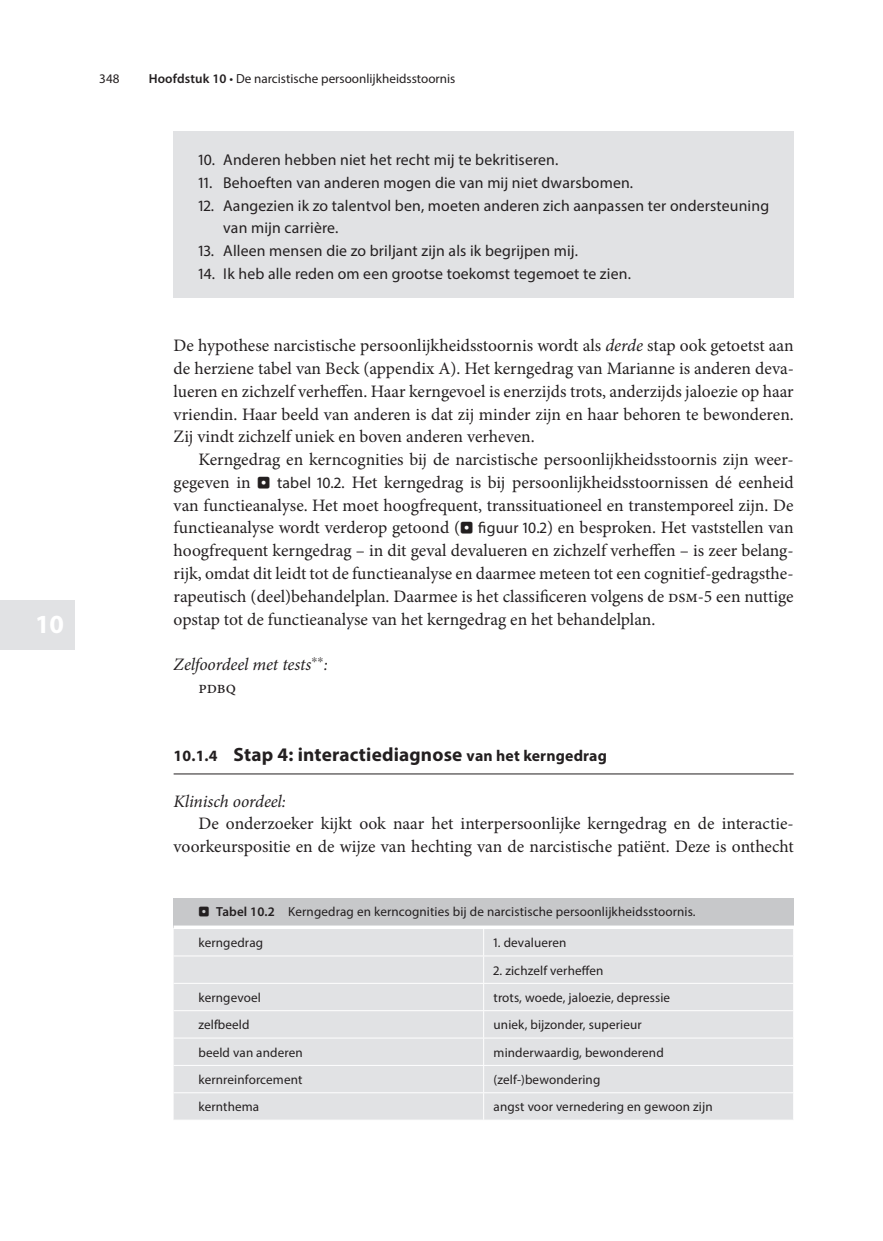
<style>
.page{position:relative;width:883px;height:1241px;background:#fff}
.page>*{position:absolute;margin:0;border:0;box-sizing:border-box;transform-origin:0 0}
.t1{font:700 26.25px "Myriad Pro";color:#fff}
.t2{font:700 19.25px "Myriad Pro";letter-spacing:.01em;color:#231f20}
.t3{font:17.5px/22.8px "Minion Pro";color:#231f20;text-align:justify}
.t4{font:italic 17.5px/22.8px "Minion Pro";letter-spacing:-.01em;color:#231f20}
.t5{font:15.75px/22.8px "Myriad Pro";letter-spacing:.01em;color:#231f20}
.t6{font:13.12px "Myriad Pro";letter-spacing:.01em;color:#231f20}
.s1{font-weight:600}
.s2{font-style:italic}
.s3{font-family:"Blik Buttons";font-size:15.75px}
.s4{font-family:"Myriad Pro";font-size:15.75px}
.s5{font-style:normal}
.s6{font-size:15.75px}
.s7{font-family:"Blik Buttons"}
</style>
<div class="page">
<div style="left:174px;top:131px;width:620px;height:167px;background:#e1e2e4"></div>
<hr style="left:174px;top:773px;width:620px;height:1px;background:#231f20">
<div style="left:0;top:600px;width:74px;height:50px;background:#e1e2e4"></div>
<div style="left:174px;top:897px;width:620px;height:30px;background:#c7c8ca"></div>
<div style="left:174px;top:929px;width:619px;height:190px;background:#e1e2e4"></div>
<hr style="left:174px;top:955px;width:620px;height:1px;background:#fff">
<hr style="left:174px;top:982px;width:620px;height:1px;background:#fff">
<hr style="left:174px;top:1010px;width:620px;height:1px;background:#fff">
<hr style="left:174px;top:1037px;width:620px;height:1px;background:#fff">
<hr style="left:174px;top:1064px;width:620px;height:1px;background:#fff">
<hr style="left:174px;top:1092px;width:620px;height:1px;background:#fff">
<svg style="left:483px;top:929px;width:1px;height:190px"></svg>
<hr style="left:174px;top:925px;width:620px;height:3px;background:#fff">
<h1 class="t1" style="left:35px;top:613px;width:31px">10</h1>
<p class="t6" style="left:99px;top:74px;width:22px">348</p>
<p class="t6" style="left:149px;top:74px;width:308px"><span class="s1">Hoofdstuk 10</span> • De narcistische persoonlijkheidsstoornis</p>
<p class="t5" style="left:198px;top:150px;width:361px">10. Anderen hebben niet het recht mij te bekritiseren.</p>
<p class="t5" style="left:198px;top:172px;width:436px">11. Behoeften van anderen mogen die van mij niet dwarsbomen.</p>
<p class="t5" style="left:223px;top:195px;width:547px;text-indent:-25px">12. Aangezien ik zo talentvol ben, moeten anderen zich aanpassen ter ondersteuning van mijn carrière.</p>
<p class="t5" style="left:198px;top:241px;width:381px">13. Alleen mensen die zo briljant zijn als ik begrijpen mij.</p>
<p class="t5" style="left:198px;top:263px;width:434px">14. Ik heb alle reden om een grootse toekomst tegemoet te zien.</p>
<p class="t3" style="left:174px;top:336px;width:622px">De hypothese narcistische persoonlijkheidsstoornis wordt als <span class="s2">derde</span> stap ook getoetst aan de herziene tabel van Beck (appendix A). Het kerngedrag van Marianne is anderen deva&shy;lueren en zichzelf verheffen. Haar kerngevoel is enerzijds trots, anderzijds jaloezie op haar vriendin. Haar beeld van anderen is dat zij minder zijn en haar behoren te bewonderen.<br>Zij vindt zichzelf uniek en boven anderen verheven.</p>
<p class="t3" style="left:174px;top:449px;width:622px;text-indent:25px">Kerngedrag en kerncognities bij de narcistische persoonlijkheidsstoornis zijn weer&shy;gegeven in <span class="s3">.</span> <span class="s4">tabel 10.2</span> . Het kerngedrag is bij persoonlijkheidsstoornissen dé eenheid van functieanalyse. Het moet hoogfrequent, transsituationeel en transtemporeel zijn. De functieanalyse wordt verderop getoond ( <span class="s3">.</span> <span class="s4">figuur 10.2</span>) en besproken. Het vaststellen van hoogfrequent kerngedrag – in dit geval devalueren en zichzelf verheffen – is zeer belang&shy;rijk, omdat dit leidt tot de functieanalyse en daarmee meteen tot een cognitief-gedragsthe&shy;rapeutisch (deel)behandelplan. Daarmee is het classificeren volgens de dsm -5 een nuttige opstap tot de functieanalyse van het kerngedrag en het behandelplan.</p>
<p class="t4" style="left:198px;top:654px;width:131px;text-indent:-25px">Zelfoordeel met tests∗∗: <span class="s5">pdbq</span></p>
<p class="t2" style="left:174px;top:747px;width:435px"><span class="s6">10.1.4</span> Stap 4: interactiediagnose <span class="s6">van het kerngedrag</span></p>
<p class="t4" style="left:174px;top:790px;width:114px">Klinisch oordeel:</p>
<p class="t3" style="left:174px;top:813px;width:622px;text-align:right">De onderzoeker kijkt ook naar het interpersoonlijke kerngedrag en de interactie&shy;voorkeurspositie en de wijze van hechting van de narcistische patiënt. Deze is onthecht</p>
<p class="t6" style="left:198px;top:906px;width:499px"><span class="s7">.</span> <span class="s1">Tabel 10.2</span> Kerngedrag en kerncognities bij de narcistische persoonlijkheidsstoornis.</p>
<p class="t6" style="left:198px;top:937px;width:66px">kerngedrag</p>
<p class="t6" style="left:494px;top:937px;width:74px">1. devalueren</p>
<p class="t6" style="left:494px;top:964px;width:111px">2. zichzelf verheffen</p>
<p class="t6" style="left:198px;top:992px;width:64px">kerngevoel</p>
<p class="t6" style="left:494px;top:992px;width:178px">trots, woede, jaloezie, depressie</p>
<p class="t6" style="left:198px;top:1019px;width:53px">zelfbeeld</p>
<p class="t6" style="left:494px;top:1019px;width:150px">uniek, bijzonder, superieur</p>
<p class="t6" style="left:198px;top:1047px;width:106px">beeld van anderen</p>
<p class="t6" style="left:494px;top:1047px;width:172px">minderwaardig, bewonderend</p>
<p class="t6" style="left:198px;top:1074px;width:106px">kernreinforcement</p>
<p class="t6" style="left:494px;top:1074px;width:108px">(zelf-)bewondering</p>
<p class="t6" style="left:198px;top:1101px;width:62px">kernthema</p>
<p class="t6" style="left:494px;top:1101px;width:221px">angst voor vernedering en gewoon zijn</p>
</div>
